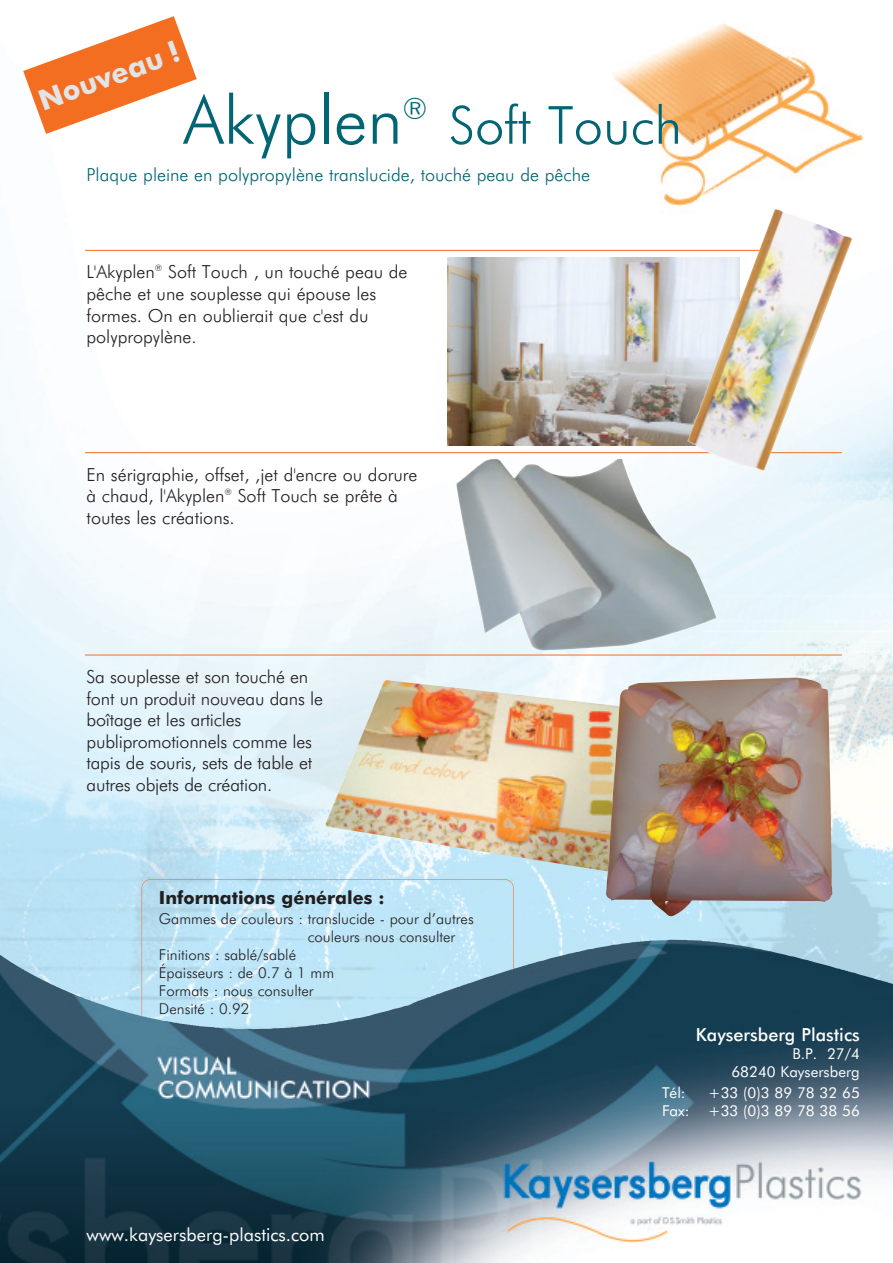
<style>
.page{position:relative;width:893px;height:1263px;background:#fff}
.page>*{position:absolute;margin:0;border:0;box-sizing:border-box;transform-origin:0 0}
.t1{font:300 67.5px "Futura KPSABT";color:#016573}
.t2{font:300 52.5px "Futura KPSABT";color:#016573}
.t3{font:300 30px "Futura KPSABT";color:#016573}
.t4{font:700 28.5px "Futura KPSABT";color:#e1e5e8}
.t5{font:300 18px/21.6px "Futura KPSABT";color:#231f20}
.t6{font:300 18px "Futura KPSABT";color:#016573}
.t7{font:18px "Futura KPSABT";color:#fff}
.t8{font:700 18px "Futura KPSABT";color:#231f20}
.t9{font:500 18px "Futura KPSABT";color:#fff}
.t10{font:300 15px "Futura KPSABT";color:#231f20}
.t11{font:15px/18px "Futura KPSABT";color:#fff;text-align:right}
</style>
<div class="page">
<img style="left:0;top:23px;width:893px;height:919px">
<img style="left:0;top:942px;width:893px;height:321px">
<img style="left:447px;top:258px;width:240px;height:187px">
<hr style="left:85px;top:250px;width:757px;height:1px;background:#f36e21">
<hr style="left:85px;top:452px;width:757px;height:1px;background:#f36e21">
<hr style="left:85px;top:655px;width:757px;height:1px;background:#f36e21">
<img style="left:687px;top:209px;width:165px;height:262px">
<img style="left:456px;top:459px;width:260px;height:192px">
<img style="left:325px;top:680px;width:281px;height:195px">
<img style="left:606px;top:677px;width:226px;height:240px">
<svg style="left:23px;top:16px;width:174px;height:118px"></svg>
<h3 class="t4" style="left:36px;top:90px;width:149px;rotate:-20deg">Nouveau !</h3>
<h1 class="t1" style="left:183px;top:93px;width:221px">Akyplen</h1>
<h3 class="t3" style="left:403px;top:96px;width:26px">®</h3>
<h2 class="t2" style="left:449px;top:104px;width:234px">Soft Touch</h2>
<p class="t6" style="left:87px;top:168px;width:505px">Plaque pleine en polypropylène translucide, touché peau de pêche</p>
<p class="t5" style="left:87px;top:263px;width:323px">L'Akyplen<sup>®</sup> Soft Touch , un touché peau de pêche et une souplesse qui épouse les formes. On en oublierait que c'est du polypropylène.</p>
<p class="t5" style="left:87px;top:465px;width:332px">En sérigraphie, offset, ,jet d'encre ou dorure à chaud, l'Akyplen<sup>®</sup> Soft Touch se prête à toutes les créations.</p>
<p class="t5" style="left:87px;top:667px;width:238px">Sa souplesse et son touché en font un produit nouveau dans le boîtage et les articles publipromotionnels comme les tapis de souris, sets de table et autres objets de création.</p>
<p class="t8" style="left:159px;top:891px;width:227px">Informations générales :</p>
<p class="t10" style="left:159px;top:912px;width:316px">Gammes de couleurs : translucide - pour d’autres</p>
<p class="t10" style="left:308px;top:930px;width:149px">couleurs nous consulter</p>
<p class="t10" style="left:159px;top:948px;width:139px">Finitions : sablé/sablé</p>
<p class="t10" style="left:159px;top:966px;width:177px">Épaisseurs : de 0.7 à 1 mm</p>
<p class="t10" style="left:159px;top:984px;width:156px">Formats : nous consulter</p>
<p class="t10" style="left:159px;top:1002px;width:92px">Densité : 0.92</p>
<p class="t7" style="left:87px;top:1227px;width:240px">www.kaysersberg-plastics.com</p>
<p class="t9" style="left:696px;top:1027px;width:166px">Kaysersberg Plastics</p>
<p class="t11" style="left:731px;top:1046px;width:130px">B.P. 27/4<br>68240 Kaysersberg</p>
<p class="t11" style="left:662px;top:1084px;width:25px">Tél:</p>
<p class="t11" style="left:708px;top:1084px;width:153px">+33 (0)3 89 78 32 65</p>
<p class="t11" style="left:662px;top:1102px;width:29px">Fax:</p>
<p class="t11" style="left:708px;top:1102px;width:153px">+33 (0)3 89 78 38 56</p>
</div>
